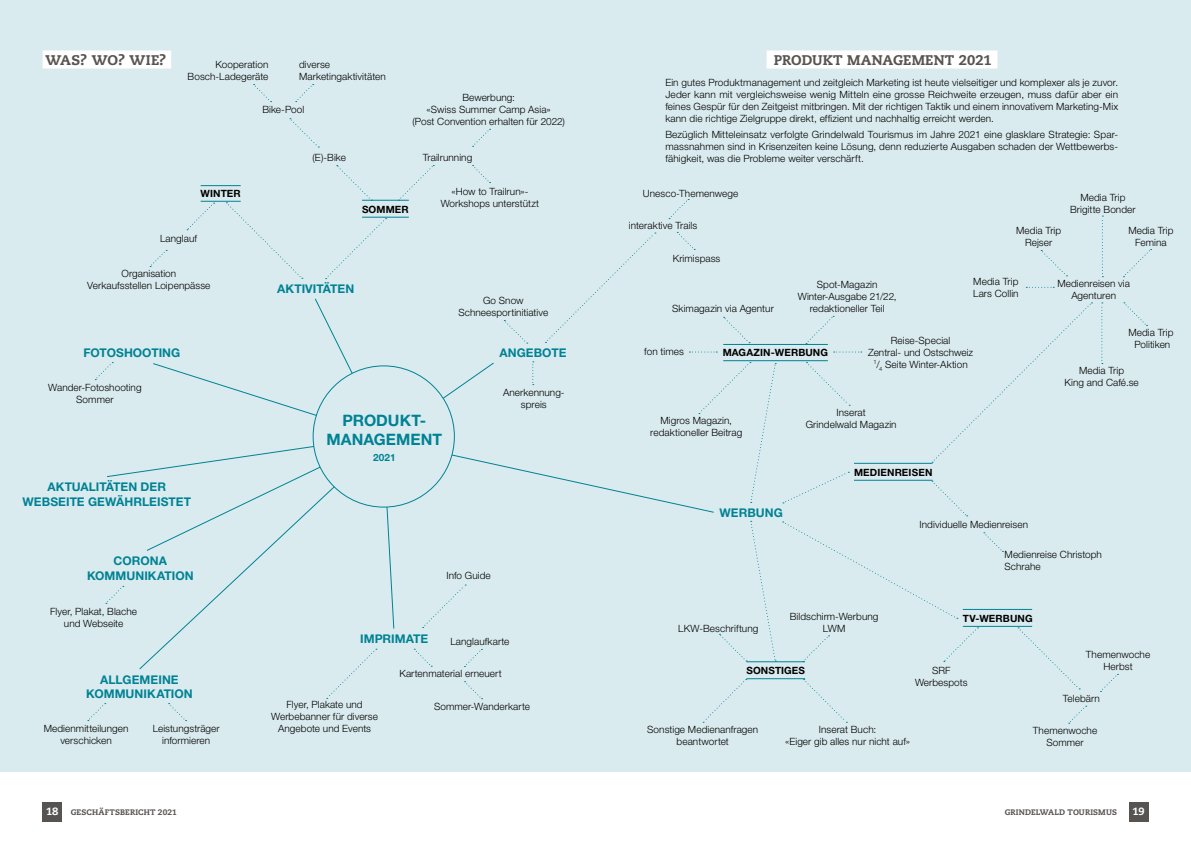
<style>
.page{position:relative;width:1191px;height:842px;background:#fff}
.page>*{position:absolute;margin:0;border:0;box-sizing:border-box;transform-origin:0 0}
.t1{font:700 15.8px/18.9px "Helvetica Neue LT Std";letter-spacing:.005em;color:#008294;text-align:center}
.t2{font:800 14px "Caecilia LT Std";letter-spacing:.01em;color:#575351}
.t3{font:700 12px/14.4px "Helvetica Neue LT Std";letter-spacing:.005em;color:#008294;text-align:center}
.t4{font:800 10.5px "Caecilia LT Std";color:#fff}
.t5{font:300 10px/12px "Helvetica Neue LT Std";letter-spacing:.005em;color:#000;text-align:center}
.t6{font:700 10px "Helvetica Neue LT Std";letter-spacing:.015em;color:#000}
.t7{font:700 10px "Helvetica Neue LT Std";color:#008294}
.t8{font:800 8px "Caecilia LT Std";letter-spacing:.015em;color:#575351}
.s1{font-size:10.5px;color:#fff}
</style>
<div class="page">
<div style="left:43px;top:802px;width:19px;height:20px;background:#575351"></div>
<div style="left:1128px;top:802px;width:20px;height:20px;background:#575351"></div>
<div style="left:0;top:0;width:1191px;height:771px;background:#daebef"></div>
<div style="left:766px;top:51px;width:231px;height:18px;background:#fff"></div>
<div style="left:43px;top:51px;width:128px;height:18px;background:#fff"></div>
<svg style="left:290px;top:118px;width:29px;height:30px"></svg>
<svg style="left:472px;top:129px;width:18px;height:18px"></svg>
<svg style="left:932px;top:302px;width:160px;height:161px"></svg>
<svg style="left:1026px;top:287px;width:28px;height:1px"></svg>
<svg style="left:1101px;top:302px;width:1px;height:62px"></svg>
<svg style="left:1102px;top:216px;width:1px;height:61px"></svg>
<svg style="left:833px;top:351px;width:28px;height:1px"></svg>
<svg style="left:804px;top:635px;width:25px;height:27px"></svg>
<svg style="left:806px;top:316px;width:28px;height:28px"></svg>
<svg style="left:1123px;top:249px;width:28px;height:28px"></svg>
<svg style="left:1018px;top:627px;width:62px;height:62px"></svg>
<svg style="left:803px;top:679px;width:44px;height:44px"></svg>
<svg style="left:806px;top:362px;width:44px;height:44px"></svg>
<svg style="left:1124px;top:302px;width:23px;height:24px"></svg>
<svg style="left:943px;top:627px;width:35px;height:35px"></svg>
<svg style="left:1040px;top:250px;width:27px;height:26px"></svg>
<svg style="left:782px;top:472px;width:185px;height:147px"></svg>
<svg style="left:984px;top:532px;width:19px;height:20px"></svg>
<svg style="left:296px;top:84px;width:18px;height:18px"></svg>
<svg style="left:253px;top:84px;width:19px;height:18px"></svg>
<svg style="left:87px;top:165px;width:689px;height:558px"></svg>
<svg style="left:1100px;top:674px;width:18px;height:18px"></svg>
<svg style="left:1068px;top:706px;width:18px;height:18px"></svg>
<hr style="left:201px;top:201px;width:40px;height:1px;background:#008294">
<hr style="left:201px;top:185px;width:40px;height:1px;background:#008294">
<hr style="left:362px;top:217px;width:47px;height:1px;background:#008294">
<hr style="left:854px;top:480px;width:78px;height:1px;background:#008294">
<hr style="left:962px;top:626px;width:70px;height:1px;background:#008294">
<hr style="left:746px;top:678px;width:59px;height:1px;background:#008294">
<hr style="left:723px;top:360px;width:105px;height:1px;background:#008294">
<hr style="left:362px;top:200px;width:47px;height:1px;background:#008294">
<hr style="left:854px;top:463px;width:78px;height:1px;background:#008294">
<hr style="left:962px;top:609px;width:70px;height:1px;background:#008294">
<hr style="left:746px;top:661px;width:59px;height:1px;background:#008294">
<hr style="left:723px;top:344px;width:105px;height:1px;background:#008294">
<h2 class="t2" style="left:45px;top:51px;width:122px">WAS? WO? WIE?</h2>
<p class="t5" style="left:188px;top:58px;width:82px;text-align:right">Kooperation<br>Bosch-Ladegeräte</p>
<p class="t5" style="left:299px;top:58px;width:88px;text-align:left">diverse<br>Marketingaktivitäten</p>
<p class="t5" style="left:262px;top:104px;width:43px">Bike-Pool</p>
<p class="t5" style="left:412px;top:91px;width:154px">Bewerbung:<br>«Swiss Summer Camp Asia»<br>(Post Convention erhalten für 2022)</p>
<p class="t6" style="left:201px;top:188px;width:42px">WINTER</p>
<p class="t5" style="left:312px;top:151px;width:35px">(E)-Bike</p>
<p class="t5" style="left:423px;top:151px;width:51px">Trailrunning</p>
<p class="t6" style="left:362px;top:203px;width:48px">SOMMER</p>
<p class="t5" style="left:441px;top:186px;width:100px">«How to Trailrun»-<br>Workshops unterstützt</p>
<p class="t5" style="left:160px;top:233px;width:39px">Langlauf</p>
<p class="t5" style="left:87px;top:268px;width:125px">Organisation<br>Verkaufsstellen Loipenpässe</p>
<p class="t3" style="left:83px;top:345px;width:98px">FOTOSHOOTING</p>
<p class="t5" style="left:48px;top:381px;width:95px">Wander-Fotoshooting<br>Sommer</p>
<p class="t3" style="left:23px;top:480px;width:170px">AKTUALITÄTEN DER<br>WEBSEITE GEWÄHRLEISTET</p>
<p class="t3" style="left:87px;top:553px;width:108px">CORONA<br>KOMMUNIKATION</p>
<p class="t5" style="left:50px;top:605px;width:88px">Flyer, Plakat, Blache und Webseite</p>
<p class="t3" style="left:86px;top:672px;width:108px">ALLGEMEINE<br>KOMMUNIKATION</p>
<p class="t5" style="left:44px;top:722px;width:86px">Medienmitteilungen verschicken</p>
<p class="t5" style="left:153px;top:722px;width:69px">Leistungsträger informieren</p>
<p class="t3" style="left:277px;top:281px;width:79px">AKTIVITÄTEN</p>
<h1 class="t1" style="left:326px;top:411px;width:117px">PRODUKT-<br>MANAGEMENT</h1>
<p class="t7" style="left:373px;top:451px;width:24px">2021</p>
<p class="t5" style="left:458px;top:294px;width:91px">Go Snow<br>Schneesportinitiative</p>
<p class="t3" style="left:499px;top:346px;width:68px">ANGEBOTE</p>
<p class="t5" style="left:503px;top:386px;width:63px">Anerkennung&shy;spreis</p>
<p class="t5" style="left:446px;top:569px;width:46px">Info Guide</p>
<p class="t3" style="left:360px;top:631px;width:70px">IMPRIMATE</p>
<p class="t5" style="left:450px;top:635px;width:61px">Langlaufkarte</p>
<p class="t5" style="left:271px;top:698px;width:108px">Flyer, Plakate und<br>Werbebanner für diverse<br>Angebote und Events</p>
<p class="t5" style="left:399px;top:667px;width:104px">Kartenmaterial erneuert</p>
<p class="t5" style="left:434px;top:700px;width:97px">Sommer-Wanderkarte</p>
<h2 class="t2" style="left:773px;top:51px;width:219px">PRODUKT MANAGEMENT 2021</h2>
<p class="t5" style="left:665px;top:76px;width:454px;text-align:justify">Ein gutes Produktmanagement und zeitgleich Marketing ist heute vielseitiger und komplexer als je zuvor.<br>Jeder kann mit vergleichsweise wenig Mitteln eine grosse Reichweite erzeugen, muss dafür aber ein feines Gespür für den Zeitgeist mitbringen. Mit der richtigen Taktik und einem innovativem Marketing-Mix kann die richtige Zielgruppe direkt, effizient und nachhaltig erreicht werden.</p>
<p class="t5" style="left:665px;top:128px;width:454px;text-align:justify">Bezüglich Mitteleinsatz verfolgte Grindelwald Tourismus im Jahre 2021 eine glasklare Strategie: Spar&shy;massnahmen sind in Krisenzeiten keine Lösung, denn reduzierte Ausgaben schaden der Wettbewerbs&shy;fähigkeit, was die Probleme weiter verschärft.</p>
<p class="t5" style="left:643px;top:187px;width:97px">Unesco-Themenwege</p>
<p class="t5" style="left:629px;top:219px;width:70px">interaktive Trails</p>
<p class="t5" style="left:672px;top:252px;width:49px">Krimispass</p>
<p class="t5" style="left:798px;top:278px;width:100px">Spot-Magazin<br>Winter-Ausgabe 21/22,</p>
<p class="t5" style="left:672px;top:302px;width:103px">Skimagazin via Agentur</p>
<p class="t5" style="left:809px;top:302px;width:76px">redaktioneller Teil</p>
<p class="t5" style="left:1016px;top:225px;width:47px">Media Trip<br>Rejser</p>
<p class="t5" style="left:1070px;top:192px;width:67px">Media Trip<br>Brigitte Bonder</p>
<p class="t5" style="left:1128px;top:225px;width:47px">Media Trip<br>Femina</p>
<p class="t5" style="left:973px;top:275px;width:47px;text-align:left">Media Trip<br>Lars Collin</p>
<p class="t5" style="left:1057px;top:277px;width:74px">Medienreisen via<br>Agenturen</p>
<p class="t5" style="left:644px;top:345px;width:41px">fon times</p>
<p class="t5" style="left:868px;top:334px;width:107px">Reise-Special<br>Zentral- und Ostschweiz<br><sup>1</sup>/<sub>4</sub> Seite Winter-Aktion</p>
<p class="t6" style="left:722px;top:347px;width:107px">MAGAZIN-WERBUNG</p>
<p class="t5" style="left:650px;top:414px;width:93px">Migros Magazin, redaktioneller Beitrag</p>
<p class="t3" style="left:719px;top:505px;width:65px">WERBUNG</p>
<p class="t5" style="left:805px;top:407px;width:92px">Inserat<br>Grindelwald Magazin</p>
<p class="t6" style="left:854px;top:466px;width:80px">MEDIENREISEN</p>
<p class="t5" style="left:1128px;top:327px;width:47px">Media Trip<br>Politiken</p>
<p class="t5" style="left:1064px;top:364px;width:76px">Media Trip<br>King and Café.se</p>
<p class="t5" style="left:678px;top:622px;width:82px">LKW-Beschriftung</p>
<p class="t5" style="left:790px;top:611px;width:90px">Bildschirm-Werbung<br>LWM</p>
<p class="t6" style="left:746px;top:664px;width:60px">SONSTIGES</p>
<p class="t5" style="left:919px;top:518px;width:110px">Individuelle Medienreisen</p>
<p class="t5" style="left:1004px;top:548px;width:99px;text-align:left">Medienreise Christoph<br>Schrahe</p>
<p class="t6" style="left:962px;top:612px;width:71px">TV-WERBUNG</p>
<p class="t5" style="left:915px;top:664px;width:54px">SRF<br>Werbespots</p>
<p class="t5" style="left:1086px;top:648px;width:66px">Themenwoche<br>Herbst</p>
<p class="t5" style="left:647px;top:723px;width:112px">Sonstige Medienanfragen beantwortet</p>
<p class="t5" style="left:785px;top:723px;width:126px">Inserat Buch:<br>«Eiger gib alles nur nicht auf»</p>
<p class="t5" style="left:1062px;top:692px;width:38px">Telebärn</p>
<p class="t5" style="left:1033px;top:724px;width:66px">Themenwoche<br>Sommer</p>
<p class="t8" style="left:46px;top:807px;width:132px"><span class="s1">18</span> GESCHÄFTSBERICHT 2021</p>
<p class="t8" style="left:1004px;top:807px;width:114px">GRINDELWALD TOURISMUS</p>
<p class="t4" style="left:1132px;top:805px;width:14px">19</p>
</div>
